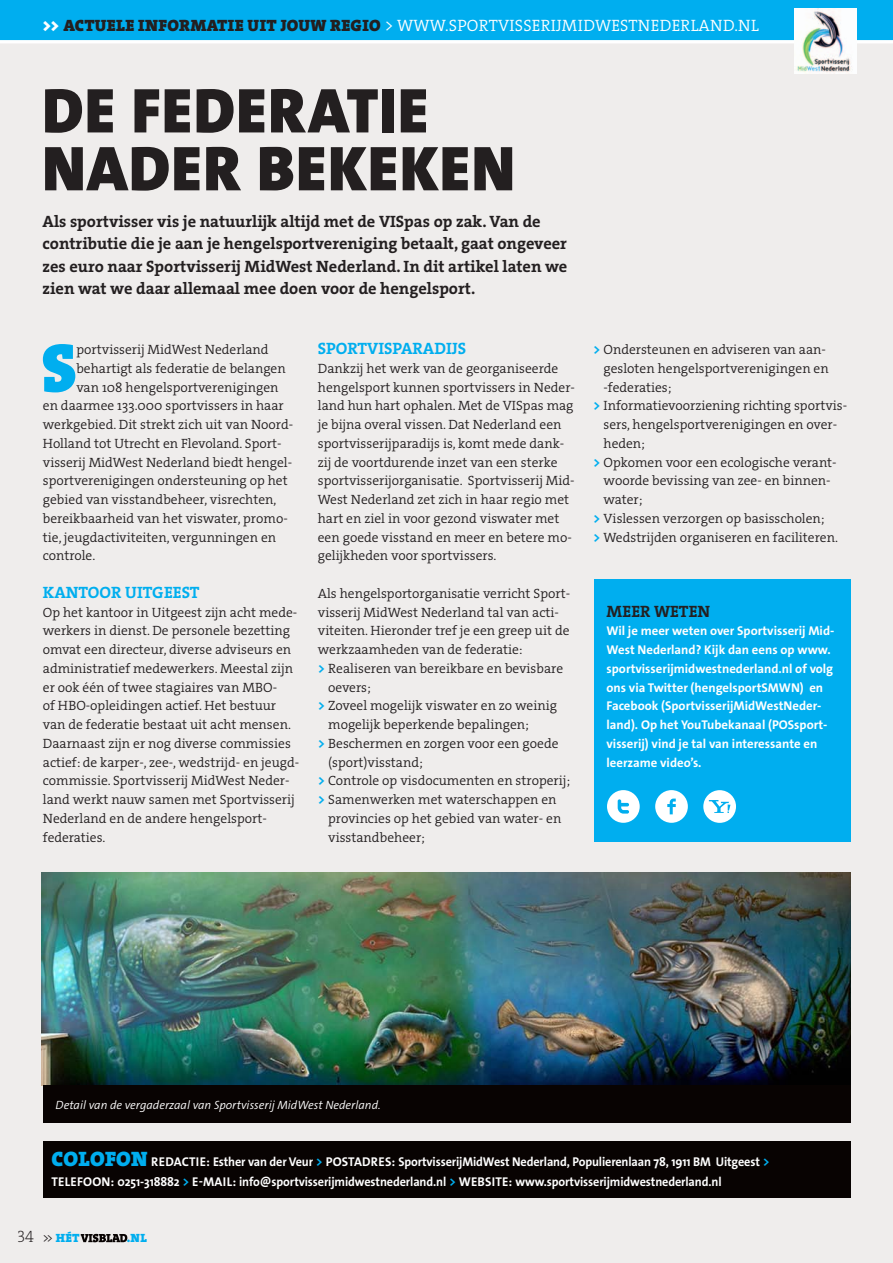
<style>
.page{position:relative;width:893px;height:1263px;background:#efedec}
.page>*{position:absolute;margin:0;border:0;box-sizing:border-box;transform-origin:0 0}
.t1{font:69px "The Serif HP9 Blk";color:#00aeef}
.t2{font:900 63.9px/57.9px "The Sans Os F";letter-spacing:.015em;color:#231f20}
.t3{font:16.5px/22.5px "The Serif HP7 Bld";color:#231f20}
.t4{font:16.5px "The Serif HP4 Se Lig";letter-spacing:.015em;color:#fff}
.t5{font:16.5px "The Serif HP7 Bld";color:#00aeef}
.t6{font:13.5px/18.8px "The Serif HP4 Se Lig";color:#231f20}
.t7{font:700 12.75px/18.8px "The Sans Os F";color:#fff}
.t8{font:italic 300 12px "The Sans Os F";color:#fff}
.t9{font:12px "The Serif HP9 Blk";color:#00aeef}
.s1{font-family:"The Serif HP9 Blk"}
.s2{font-family:"The Serif HP9 Blk";color:#231f20}
.s3{font-family:"The Serif HP7 Bld";color:#00aeef}
.s4{font-family:"The Serif HP9 Blk";font-weight:400;font-size:21px;color:#00aeef}
.s5{color:#00aeef}
.s6{font-family:"The Serif HP2 Ex Lig";font-size:16.5px;color:#231f20}
.s7{font-family:"The Sans Os F";font-weight:300;color:#231f20}
</style>
<div class="page">
<div style="left:0;top:0;width:893px;height:41px;background:#00aeef"></div>
<img style="left:41px;top:872px;width:810px;height:213px">
<svg style="left:81px;top:1234px;width:46px;height:8px"></svg>
<hr style="left:0;top:40px;width:893px;height:3px;background:#fff">
<div style="left:594px;top:579px;width:256px;height:263px;background:#00aeef"></div>
<div style="left:43px;top:1085px;width:807px;height:38px;background:#080302"></div>
<div style="left:43px;top:1142px;width:807px;height:56px;background:#080302"></div>
<img style="left:794px;top:8px;width:62px;height:65px">
<svg style="left:607px;top:790px;width:129px;height:33px"></svg>
<p class="t4" style="left:43px;top:15px;width:718px"><span class="s1">&gt;&gt;</span> <span class="s2">ACTUELE INFORMATIE UIT JOUW REGIO</span> &gt; www.sportvisserijmidwestnederland.nl</p>
<h2 class="t2" style="left:42px;top:82px;width:475px">DE FEDERATIE<br>NADER BEKEKEN</h2>
<p class="t3" style="left:43px;top:210px;width:526px">Als sportvisser vis je natuurlijk altijd met de VISpas op zak. Van de contributie die je aan je hengelsportvereniging betaalt, gaat ongeveer zes euro naar Sportvisserij MidWest Nederland. In dit artikel laten we zien wat we daar allemaal mee doen voor de hengelsport.</p>
<h1 class="t1" style="left:41px;top:321px;width:34px">S</h1>
<p class="t6" style="left:76px;top:340px;width:194px">portvisserij MidWest Nederland</p>
<p class="t6" style="left:76px;top:359px;width:211px">behartigt als federatie de belangen</p>
<p class="t6" style="left:76px;top:378px;width:204px">van 108 hengelsportverenigingen</p>
<p class="t6" style="left:43px;top:396px;width:242px">en daarmee 133.000 sportvissers in haar</p>
<p class="t6" style="left:43px;top:415px;width:252px">werkgebied. Dit strekt zich uit van Noord-</p>
<p class="t6" style="left:43px;top:434px;width:240px">Holland tot Utrecht en Flevoland. Sport-</p>
<p class="t6" style="left:43px;top:453px;width:251px">visserij MidWest Nederland biedt hengel-</p>
<p class="t6" style="left:43px;top:471px;width:246px">sportverenigingen ondersteuning op het</p>
<p class="t6" style="left:43px;top:490px;width:235px">gebied van visstandbeheer, visrechten,</p>
<p class="t6" style="left:43px;top:509px;width:246px">bereikbaarheid van het viswater, promo-</p>
<p class="t6" style="left:43px;top:528px;width:235px">tie, jeugdactiviteiten, vergunningen en</p>
<p class="t6" style="left:43px;top:546px;width:54px">controle.</p>
<p class="t5" style="left:43px;top:581px;width:158px">KANTOOR UITGEEST</p>
<p class="t6" style="left:43px;top:603px;width:258px">Op het kantoor in Uitgeest zijn acht mede&shy;werkers in dienst. De personele bezetting omvat een directeur, diverse adviseurs en administratief medewerkers. Meestal zijn er ook één of twee stagiaires van MBO-<br>of HBO-opleidingen actief. Het bestuur van de federatie bestaat uit acht mensen.<br>Daarnaast zijn er nog diverse commissies actief: de karper-, zee-, wedstrijd- en jeugd&shy;commissie. Sportvisserij MidWest Neder&shy;land werkt nauw samen met Sportvisserij Nederland en de andere hengelsport&shy;federaties.</p>
<p class="t5" style="left:318px;top:337px;width:150px">SPORTVISPARADIJS</p>
<p class="t6" style="left:318px;top:359px;width:259px">Dankzij het werk van de georganiseerde hengelsport kunnen sportvissers in Neder&shy;land hun hart ophalen. Met de VISpas mag je bijna overal vissen. Dat Nederland een sportvisserijparadijs is, komt mede dank&shy;zij de voortdurende inzet van een sterke sportvisserijorganisatie. Sportvisserij Mid-West Nederland zet zich in haar regio met hart en ziel in voor gezond viswater met een goede visstand en meer en betere mo&shy;gelijkheden voor sportvissers.</p>
<p class="t6" style="left:318px;top:584px;width:254px">Als hengelsportorganisatie verricht Sport-</p>
<p class="t6" style="left:318px;top:603px;width:242px">visserij MidWest Nederland tal van acti-</p>
<p class="t6" style="left:318px;top:621px;width:253px">viteiten. Hieronder tref je een greep uit de</p>
<p class="t6" style="left:318px;top:640px;width:206px">werkzaamheden van de federatie:</p>
<p class="t6" style="left:318px;top:659px;width:247px"><span class="s3">&gt;</span> Realiseren van bereikbare en bevisbare</p>
<p class="t6" style="left:328px;top:678px;width:44px">oevers;</p>
<p class="t6" style="left:318px;top:696px;width:241px"><span class="s3">&gt;</span> Zoveel mogelijk viswater en zo weinig</p>
<p class="t6" style="left:328px;top:715px;width:202px">mogelijk beperkende bepalingen;</p>
<p class="t6" style="left:318px;top:734px;width:242px"><span class="s3">&gt;</span> Beschermen en zorgen voor een goede</p>
<p class="t6" style="left:328px;top:753px;width:96px">(sport)visstand;</p>
<p class="t6" style="left:318px;top:771px;width:254px"><span class="s3">&gt;</span> Controle op visdocumenten en stroperij;</p>
<p class="t6" style="left:318px;top:790px;width:240px"><span class="s3">&gt;</span> S amenwerken met waterschappen en</p>
<p class="t6" style="left:328px;top:809px;width:235px">provincies op het gebied van water- en</p>
<p class="t6" style="left:328px;top:828px;width:98px">visstandbeheer;</p>
<p class="t6" style="left:593px;top:340px;width:233px"><span class="s3">&gt;</span> Ondersteunen en adviseren van aan-</p>
<p class="t6" style="left:603px;top:359px;width:227px">gesloten hengelsportverenigingen en</p>
<p class="t6" style="left:603px;top:378px;width:69px">-federaties;</p>
<p class="t6" style="left:593px;top:396px;width:256px"><span class="s3">&gt;</span> Informatievoorziening richting sportvis-</p>
<p class="t6" style="left:603px;top:415px;width:235px">sers, hengelsportverenigingen en over-</p>
<p class="t6" style="left:603px;top:434px;width:43px">heden;</p>
<p class="t6" style="left:593px;top:453px;width:245px"><span class="s3">&gt;</span> Opkomen voor een ecologische verant-</p>
<p class="t6" style="left:603px;top:471px;width:227px">woorde bevissing van zee- en binnen-</p>
<p class="t6" style="left:603px;top:490px;width:41px">water;</p>
<p class="t6" style="left:593px;top:509px;width:233px"><span class="s3">&gt;</span> Vislessen verzorgen op basisscholen;</p>
<p class="t6" style="left:593px;top:528px;width:246px"><span class="s3">&gt;</span> Wedstrijden organiseren en faciliteren.</p>
<p class="t3" style="left:606px;top:600px;width:105px">MEER WETEN</p>
<p class="t7" style="left:606px;top:622px;width:229px">Wil je meer weten over Sportvisserij Mid-West Nederland? Kijk dan eens op www. sportvisserijmidwestnederland.nl of volg ons via Twitter (hengelsportSMWN) en Facebook (SportvisserijMidWestNeder&shy;land). Op het YouTubekanaal (POSsport&shy;visserij) vind je tal van interessante en leerzame video’s.</p>
<p class="t8" style="left:56px;top:1097px;width:327px">Detail van de vergaderzaal van Sportvisserij MidWest Nederland.</p>
<p class="t7" style="left:52px;top:1152px;width:115px"><span class="s4">COLOFON</span> Redactie</p>
<p class="t7" style="left:206px;top:1152px;width:135px">: Esther van der Veur <span class="s5">&gt;</span> Postadres</p>
<p class="t7" style="left:391px;top:1152px;width:380px">: SportvisserijMidWest Nederland, Populierenlaan 78, 1911 BM Uitgeest <span class="s5">&gt;</span></p>
<p class="t7" style="left:51px;top:1172px;width:15px">Telefoon</p>
<p class="t7" style="left:111px;top:1172px;width:101px">: 0251-318882 <span class="s5">&gt;</span> E-mail</p>
<p class="t7" style="left:232px;top:1172px;width:246px">: info@sportvisserijmidwestnederland.nl <span class="s5">&gt;</span> Website</p>
<p class="t7" style="left:509px;top:1172px;width:214px">: www.sportvisserijmidwestnederland.nl</p>
<p class="t9" style="left:17px;top:1230px;width:64px"><span class="s6">34</span> <span class="s7">&gt;&gt;</span> HÉT</p>
<p class="t9" style="left:127px;top:1230px;width:21px">.NL</p>
</div>
